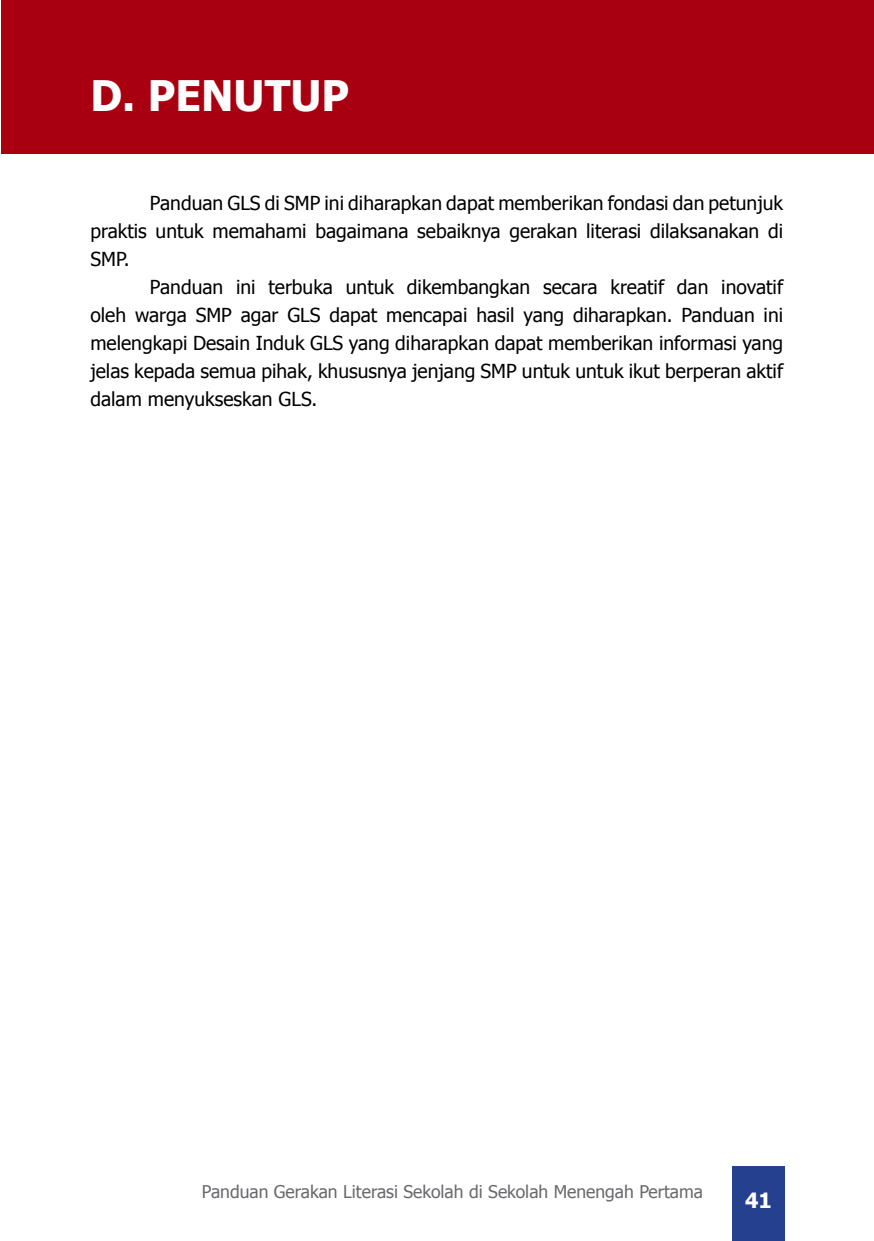
<style>
.page{position:relative;width:874px;height:1241px;background:#fff}
.page>*{position:absolute;margin:0;border:0;box-sizing:border-box;transform-origin:0 0}
.t1{font:700 42px "Tahoma";color:#fff}
.t2{font:700 21px "Tahoma";color:#fff}
.t3{font:19.25px/28px "Tahoma";color:#000;text-align:justify}
.t4{font:17.5px "Tahoma";color:#696a6d}
</style>
<div class="page">
<div style="left:731px;top:1166px;width:53px;height:74px;background:#25408f"></div>
<div style="left:1px;top:0;width:872px;height:154px;background:#a90011"></div>
<h1 class="t1" style="left:90px;top:66px;width:260px">D. PENUTUP</h1>
<p class="t3" style="left:90px;top:188px;width:694px;text-indent:60px">Panduan GLS di SMP ini diharapkan dapat memberikan fondasi dan petunjuk praktis untuk memahami bagaimana sebaiknya gerakan literasi dilaksanakan di SMP.</p>
<p class="t3" style="left:90px;top:272px;width:694px;text-indent:60px">Panduan ini terbuka untuk dikembangkan secara kreatif dan inovatif oleh warga SMP agar GLS dapat mencapai hasil yang diharapkan. Panduan ini melengkapi Desain Induk GLS yang diharapkan dapat memberikan informasi yang jelas kepada semua pihak, khususnya jenjang SMP untuk untuk ikut berperan aktif dalam menyukseskan GLS.</p>
<p class="t4" style="left:202px;top:1179px;width:502px">Panduan Gerakan Literasi Sekolah di Sekolah Menengah Pertama</p>
<p class="t2" style="left:744px;top:1185px;width:28px">41</p>
</div>
